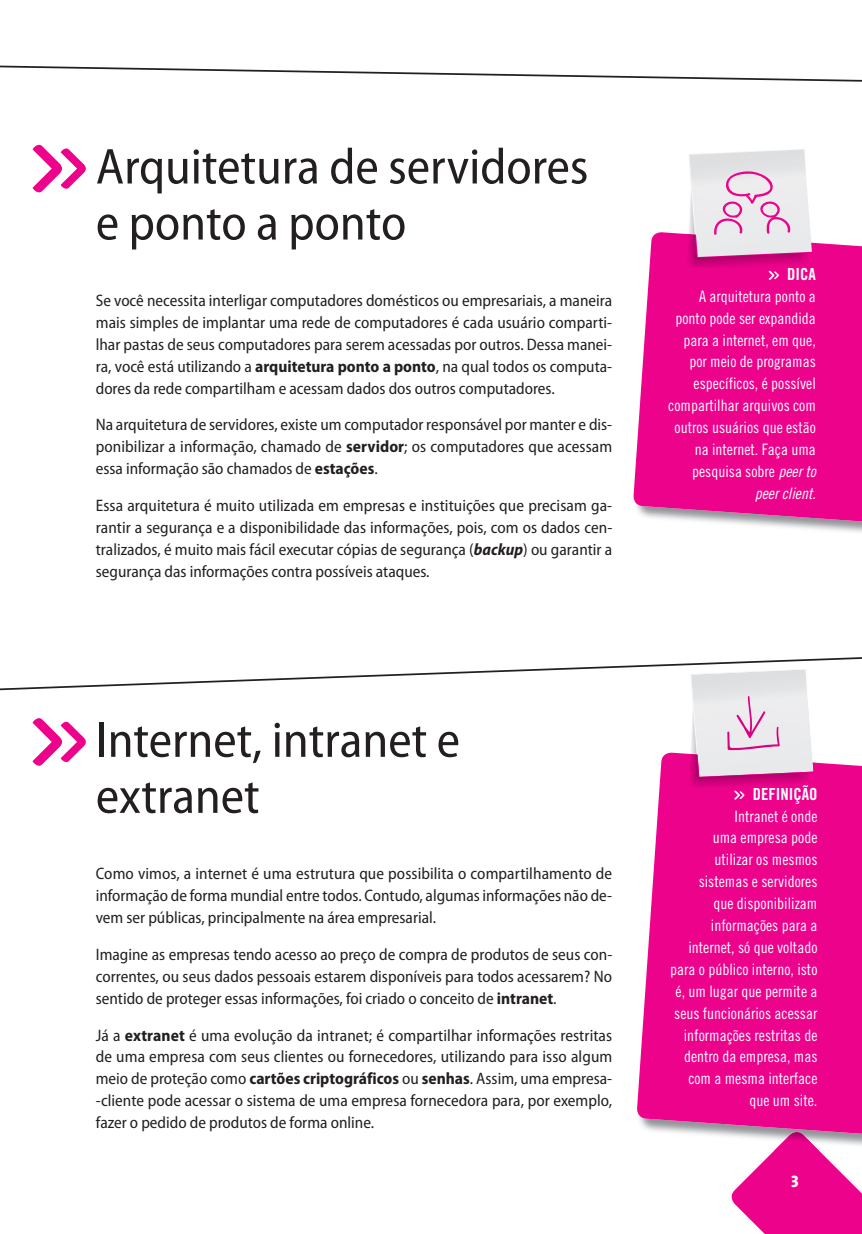
<style>
.page{position:relative;width:862px;height:1234px;background:#fff}
.page>*{position:absolute;margin:0;border:0;box-sizing:border-box;transform-origin:0 0}
.t1{font:semi-condensed 50.75px/56px "Myriad Pro";color:#231f20}
.t2{font:semi-condensed 16.62px/21.9px "Myriad Pro";color:#231f20;text-align:justify}
.t3{font:16.62px "Trade Gothic LT Std Bd Cn 20";color:#fff}
.t4{font:16.62px "The Mix Extra Bold Caps";color:#fff}
.t5{font:15.75px/21.9px "Trade Gothic LT Std Cn 18";color:#fff;text-align:right}
.t6{font:15.75px "Trade Gothic LT Std Cn 18 Obl";color:#fff}
.s1{font-weight:700}
.s2{font-weight:700;font-style:italic}
.s3{font-family:"Trade Gothic LT Std Cn 18 Obl"}
.s4{font-family:"Trade Gothic LT Std Cn 18"}
.s5{color:#fdfdfd}
</style>
<div class="page">
<svg style="left:731px;top:1151px;width:130px;height:82px"></svg>
<svg style="left:0;top:65px;width:861px;height:17px"></svg>
<svg style="left:32px;top:145px;width:54px;height:47px"></svg>
<svg style="left:0;top:657px;width:861px;height:34px"></svg>
<svg style="left:32px;top:718px;width:54px;height:47px"></svg>
<svg style="left:633px;top:232px;width:228px;height:294px;background:#ec1995"></svg>
<svg style="left:768px;top:271px;width:10px;height:9px"></svg>
<img style="left:685px;top:234px;width:130px;height:34px">
<img style="left:778px;top:268px;width:37px;height:1px">
<img style="left:689px;top:149px;width:122px;height:108px">
<svg style="left:713px;top:170px;width:78px;height:65px;background:#eacadf"></svg>
<img style="left:772px;top:1138px;width:47px;height:13px">
<svg style="left:637px;top:752px;width:224px;height:386px;background:#ec1895"></svg>
<svg style="left:733px;top:790px;width:11px;height:9px"></svg>
<img style="left:687px;top:667px;width:130px;height:86px">
<img style="left:687px;top:753px;width:130px;height:34px">
<img style="left:744px;top:784px;width:72px;height:3px">
<img style="left:690px;top:669px;width:123px;height:107px">
<img style="left:727px;top:696px;width:52px;height:54px">
<h1 class="t1" style="left:96px;top:142px;width:494px">Arquitetura de servidores e ponto a ponto</h1>
<p class="t2" style="left:96px;top:291px;width:517px">Se você necessita interligar computadores domésticos ou empresariais, a maneira mais simples de implantar uma rede de computadores é cada usuário comparti&shy;lhar pastas de seus computadores para serem acessadas por outros. Dessa manei&shy;ra, você está utilizando a <span class="s1">arquitetura ponto a ponto</span>, na qual todos os computa&shy;dores da rede compartilham e acessam dados dos outros computadores.</p>
<p class="t2" style="left:96px;top:415px;width:517px">Na arquitetura de servidores, existe um computador responsável por manter e dis&shy;ponibilizar a informação, chamado de <span class="s1">servidor</span>; os computadores que acessam essa informação são chamados de <span class="s1">estações</span>.</p>
<p class="t2" style="left:96px;top:495px;width:517px">Essa arquitetura é muito utilizada em empresas e instituições que precisam ga&shy;rantir a segurança e a disponibilidade das informações, pois, com os dados cen&shy;tralizados, é muito mais fácil executar cópias de segurança (<span class="s2">backup</span>) ou garantir a segurança das informações contra possíveis ataques.</p>
<p class="t3" style="left:786px;top:268px;width:30px">DICA</p>
<p class="t5" style="left:668px;top:286px;width:149px">A arquitetura ponto a ponto pode ser expandida para a internet, em que, por meio de programas específicos, é possível compartilhar arquivos com outros usuários que estão na internet. Faça uma pesquisa sobre <span class="s3">peer to</span></p>
<p class="t6" style="left:754px;top:487px;width:63px">peer client<span class="s4">.</span></p>
<h1 class="t1" style="left:96px;top:715px;width:365px">Internet, intranet e extranet</h1>
<p class="t2" style="left:96px;top:864px;width:517px">Como vimos, a internet é uma estrutura que possibilita o compartilhamento de informação de forma mundial entre todos. Contudo, algumas informações não de&shy;vem ser públicas, principalmente na área empresarial.</p>
<p class="t2" style="left:96px;top:944px;width:517px">Imagine as empresas tendo acesso ao preço de compra de produtos de seus con&shy;correntes, ou seus dados pessoais estarem disponíveis para todos acessarem? No sentido de proteger essas informações, foi criado o conceito de <span class="s1">intranet</span>.</p>
<p class="t2" style="left:96px;top:1025px;width:517px">Já a <span class="s1">extranet</span> é uma evolução da intranet; é compartilhar informações restritas de uma empresa com seus clientes ou fornecedores, utilizando para isso algum meio de proteção como <span class="s1">cartões criptográficos</span> ou <span class="s1">senhas</span>. Assim, uma empresa--cliente pode acessar o sistema de uma empresa fornecedora para, por exemplo, fazer o pedido de produtos de forma online.</p>
<p class="t3" style="left:752px;top:787px;width:66px"><span class="s5">D</span>EFINIÇÃO</p>
<p class="t5" style="left:669px;top:806px;width:149px">Intranet é onde<br>uma empresa pode<br>utilizar os mesmos sistemas e servidores<br>que disponibilizam informações para a internet, só que voltado para o público interno, isto é, um lugar que permite a seus funcionários acessar informações restritas de dentro da empresa, mas com a mesma interface que um site.</p>
<p class="t4" style="left:790px;top:1171px;width:9px">3</p>
</div>
